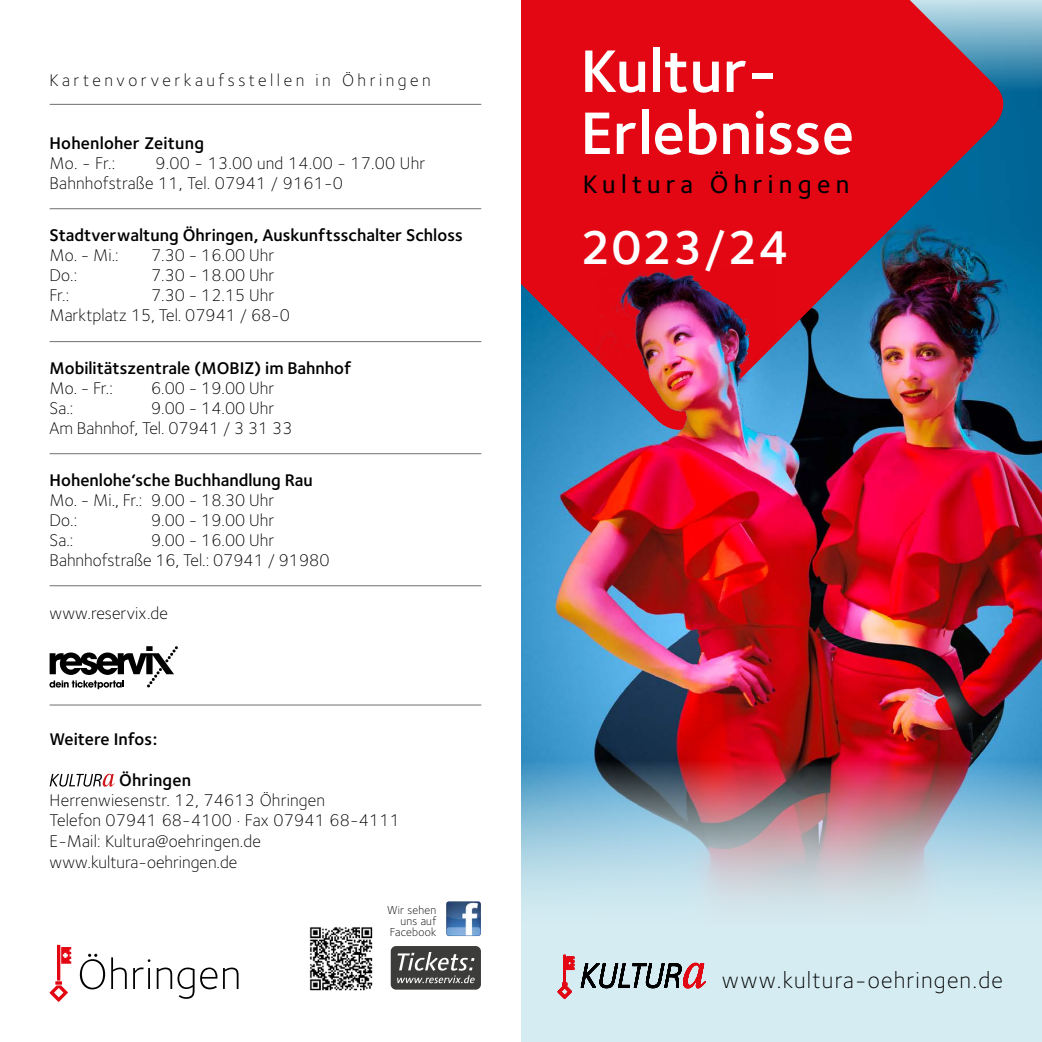
<style>
.page{position:relative;width:1042px;height:1042px;background:#fff}
.page>*{position:absolute;margin:0;border:0;box-sizing:border-box;transform-origin:0 0}
.t1{font:600 62.12px/62.1px "Foundry Sterling";color:#fff}
.t2{font:600 49px "Foundry Sterling";color:#fff}
.t3{font:500 26.25px "Foundry Sterling";letter-spacing:.2em;color:#000}
.t4{font:300 23.62px "Foundry Sterling";letter-spacing:.05em;color:#000}
.t5{font:300 17.5px/19.9px "Foundry Sterling";color:#000}
.t6{font:600 17.5px "Foundry Sterling";color:#000}
.t7{font:300 17.5px "Foundry Sterling";letter-spacing:.2em;color:#000}
.t8{font:300 11.9px/11.2px "Foundry Sterling";letter-spacing:.02em;color:#000;text-align:right}
</style>
<div class="page">
<img style="left:522px;top:92px;width:520px;height:667px">
<div style="left:522px;top:0;width:520px;height:92px;background:linear-gradient(to bottom,#c7e2eb,#036596)"></div>
<div style="left:522px;top:924px;width:520px;height:118px;background:#d5ecf2"></div>
<hr style="left:50px;top:208px;width:431px;height:1px;background:#706f6f">
<hr style="left:50px;top:341px;width:431px;height:1px;background:#706f6f">
<hr style="left:50px;top:453px;width:431px;height:1px;background:#706f6f">
<hr style="left:50px;top:585px;width:431px;height:1px;background:#706f6f">
<svg style="left:50px;top:774px;width:65px;height:12px"></svg>
<svg style="left:49px;top:646px;width:129px;height:43px"></svg>
<hr style="left:50px;top:104px;width:431px;height:1px;background:#706f6f">
<hr style="left:50px;top:704px;width:431px;height:1px;background:#706f6f">
<div style="left:391px;top:946px;width:90px;height:43px;background:#3c3c3b;border-radius:5px"></div>
<svg style="left:397px;top:952px;width:78px;height:31px"></svg>
<img style="left:309px;top:927px;width:64px;height:64px">
<img style="left:446px;top:901px;width:35px;height:35px">
<svg style="left:521px;top:0;width:493px;height:441px;background:#a7283c"></svg>
<svg style="left:49px;top:944px;width:22px;height:58px"></svg>
<svg style="left:80px;top:954px;width:25px;height:35px"></svg>
<svg style="left:111px;top:957px;width:16px;height:32px"></svg>
<svg style="left:133px;top:959px;width:17px;height:30px"></svg>
<svg style="left:157px;top:967px;width:60px;height:32px"></svg>
<svg style="left:223px;top:967px;width:15px;height:22px"></svg>
<svg style="left:558px;top:954px;width:16px;height:45px"></svg>
<svg style="left:581px;top:962px;width:125px;height:26px"></svg>
<img style="left:522px;top:759px;width:520px;height:165px">
<img style="left:595px;top:269px;width:181px;height:194px">
<p class="t7" style="left:49px;top:70px;width:383px">Kartenvorverkaufsstellen in Öhringen</p>
<p class="t6" style="left:50px;top:133px;width:156px">Hohenloher Zeitung</p>
<p class="t5" style="left:50px;top:153px;width:67px">Mo. - Fr.:</p>
<p class="t5" style="left:50px;top:153px;width:377px;text-indent:106px">9.00 - 13.00 und 14.00 - 17.00 Uhr<br>Bahnhofstraße 11, Tel. 07941 / 9161-0</p>
<p class="t6" style="left:50px;top:225px;width:415px">Stadtverwaltung Öhringen, Auskunftsschalter Schloss</p>
<p class="t5" style="left:50px;top:245px;width:71px">Mo. - Mi.:</p>
<p class="t5" style="left:151px;top:245px;width:124px">7.30 - 16.00 Uhr</p>
<p class="t5" style="left:50px;top:265px;width:29px">Do.:</p>
<p class="t5" style="left:151px;top:265px;width:124px">7.30 - 18.00 Uhr</p>
<p class="t5" style="left:50px;top:285px;width:21px">Fr.:</p>
<p class="t5" style="left:50px;top:285px;width:242px;text-indent:101px">7.30 - 12.15 Uhr<br>Marktplatz 15, Tel. 07941 / 68-0</p>
<p class="t6" style="left:50px;top:358px;width:303px">Mobilitätszentrale (MOBIZ) im Bahnhof</p>
<p class="t5" style="left:50px;top:378px;width:65px">Mo. - Fr.:</p>
<p class="t5" style="left:151px;top:378px;width:124px">6.00 - 19.00 Uhr</p>
<p class="t5" style="left:50px;top:398px;width:25px">Sa.:</p>
<p class="t5" style="left:50px;top:398px;width:244px;text-indent:101px">9.00 - 14.00 Uhr<br>Am Bahnhof, Tel. 07941 / 3 31 33</p>
<p class="t6" style="left:50px;top:470px;width:265px">Hohenlohe‘sche Buchhandlung Rau</p>
<p class="t5" style="left:50px;top:490px;width:226px">Mo. - Mi., Fr.: 9.00 - 18.30 Uhr<br>Do.:</p>
<p class="t5" style="left:151px;top:510px;width:124px">9.00 - 19.00 Uhr</p>
<p class="t5" style="left:50px;top:530px;width:281px;text-indent:101px">9.00 - 16.00 Uhr<br>Bahnhofstraße 16, Tel.: 07941 / 91980</p>
<p class="t5" style="left:50px;top:603px;width:120px">www.reservix.de</p>
<p class="t5" style="left:50px;top:530px;width:25px">Sa.:</p>
<p class="t6" style="left:50px;top:729px;width:109px">Weitere Infos:</p>
<p class="t6" style="left:119px;top:770px;width:74px">Öhringen</p>
<p class="t5" style="left:50px;top:790px;width:352px;line-height:20.5px">Herrenwiesenstr. 12, 74613 Öhringen<br>Telefon 07941 68-4100 · Fax 07941 68-4111<br>E-Mail: Kultura@oehringen.de www.kultura-oehringen.de</p>
<p class="t8" style="left:387px;top:904px;width:51px">Wir sehen uns auf<br>Facebook</p>
<h1 class="t1" style="left:580px;top:42px;width:275px">Kultur-<br>Erlebnisse</h1>
<h3 class="t3" style="left:583px;top:169px;width:268px">Kultura Öhringen</h3>
<h2 class="t2" style="left:580px;top:219px;width:210px">2023/24</h2>
<h3 class="t4" style="left:722px;top:966px;width:282px">www.kultura-oehringen.de</h3>
</div>
